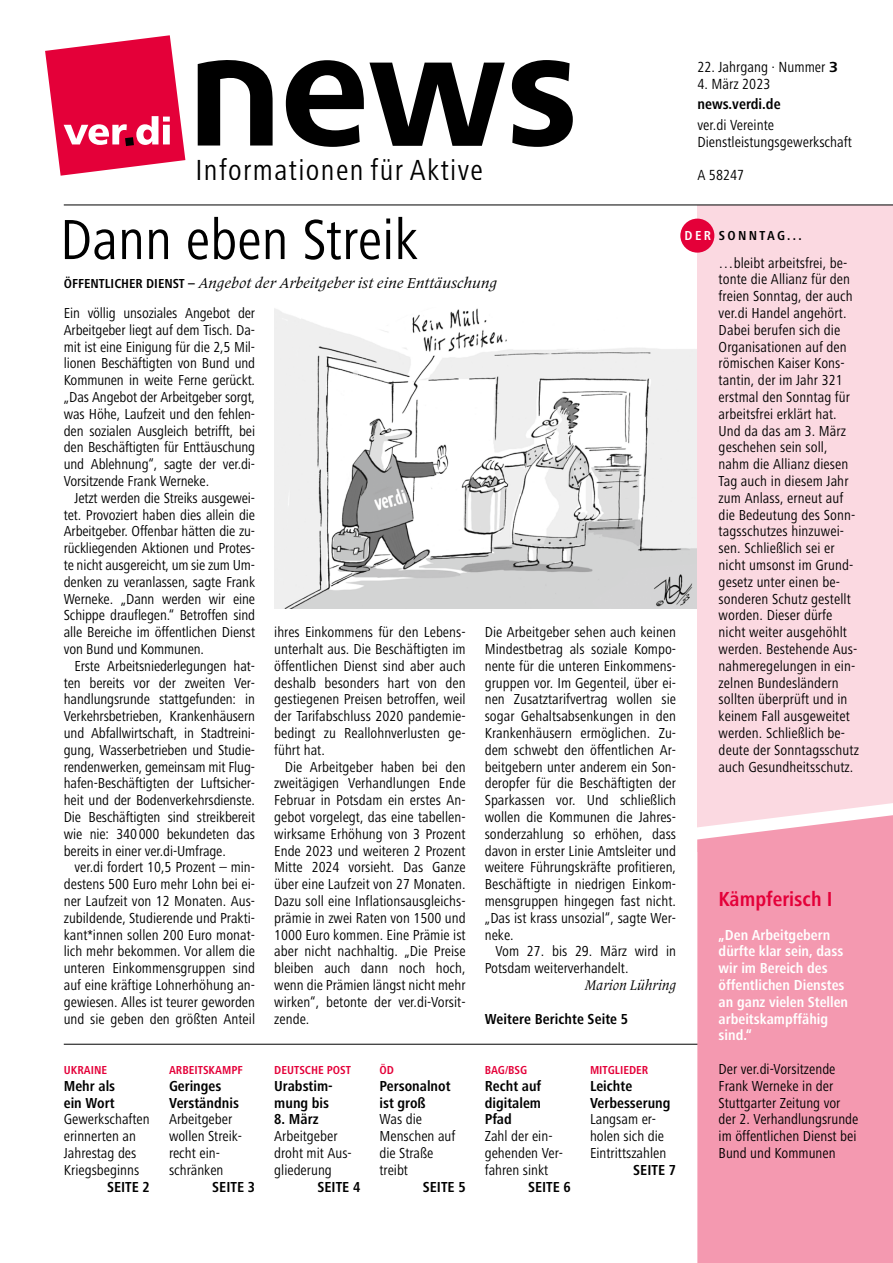
<style>
.page{position:relative;width:893px;height:1263px;background:#fff}
.page>*{position:absolute;margin:0;border:0;box-sizing:border-box;transform-origin:0 0}
.t1{font:58.5px "Frutiger OTF Regular Cn";color:#000}
.t2{font:30.15px "Frutiger OTF Regular Cn";letter-spacing:.045em;color:#000}
.t3{font:21px "Frutiger OTF Bold Cn";color:#e40039}
.t4{font:15.15px/17.2px "Frutiger OTF Regular Cn";color:#000}
.t5{font:15.15px "Frutiger OTF Bold Cn";color:#000}
.t6{font:15px/16.8px "Frutiger OTF Regular Cn";color:#000}
.t7{font:15px/16.8px "Frutiger OTF Bold Cn";color:#000}
.t8{font:15px/16.8px "Frutiger OTF Bold Cn";color:#fff}
.t9{font:italic 15px "Frutiger Serif LT Pro";color:#000}
.t10{font:italic 14.7px "Frutiger Serif LT Pro";color:#000;scale:.9 1}
.t11{font:13.5px "Frutiger OTF Bold Cn";letter-spacing:.17em;color:#000}
.t12{font:12px "Frutiger OTF Bold Cn";color:#e40039}
.s1{font-family:"Frutiger OTF Bold"}
.s2{font-family:"Frutiger OTF Bold Cn";font-style:normal;font-size:13.5px}
.s3{color:#fff}
</style>
<div class="page">
<svg style="left:198px;top:60px;width:375px;height:87px"></svg>
<svg style="left:45px;top:35px;width:140px;height:141px"></svg>
<hr style="left:64px;top:1044px;width:829px;height:1px;background:#000">
<img style="left:274px;top:308px;width:423px;height:301px">
<div style="left:697px;top:205px;width:196px;height:646px;background:#fbd9e1"></div>
<div style="left:680px;top:219px;width:34px;height:34px;background:#e40039;border-radius:50%"></div>
<hr style="left:64px;top:205px;width:829px;height:1px;background:#000">
<div style="left:697px;top:847px;width:196px;height:416px;background:#f499b0"></div>
<svg style="left:697px;top:803px;width:196px;height:44px"></svg>
<h2 class="t2" style="left:195px;top:153px;width:289px">Informationen für Aktive</h2>
<p class="t4" style="left:697px;top:58px;width:142px">22. Jahrgang · Nummer <span class="s1">3</span></p>
<p class="t4" style="left:697px;top:75px;width:75px">4. März 2023</p>
<p class="t5" style="left:697px;top:96px;width:85px">news.verdi.de</p>
<p class="t4" style="left:697px;top:116px;width:156px">ver.di Vereinte<br>Dienstleistungsgewerkschaft</p>
<p class="t4" style="left:697px;top:167px;width:48px">A 58247</p>
<h1 class="t1" style="left:60px;top:207px;width:359px">Dann eben Streik</h1>
<p class="t9" style="left:64px;top:274px;width:435px"><span class="s2">ÖFFENTLICHER DIENST –</span> Angebot der Arbeitgeber ist eine Enttäuschung</p>
<p class="t6" style="left:64px;top:305px;width:193px;text-align:justify">Ein völlig unsoziales Angebot der Arbeitgeber liegt auf dem Tisch. Da&shy;mit ist eine Einigung für die 2,5 Mil&shy;lionen Beschäftigten von Bund und Kommunen in weite Ferne gerückt. „Das Angebot der Arbeitgeber sorgt, was Höhe, Laufzeit und den fehlen&shy;den sozialen Ausgleich betrifft, bei den Beschäftigten für Enttäuschung und Ablehnung“, sagte der ver.di-Vorsitzende Frank Werneke.</p>
<p class="t6" style="left:64px;top:489px;width:193px;text-align:justify;text-indent:11px">Jetzt werden die Streiks ausgewei&shy;tet. Provoziert haben dies allein die Arbeitgeber. Offenbar hätten die zu&shy;rückliegenden Aktionen und Protes&shy;te nicht ausgereicht, um sie zum Um&shy;denken zu veranlassen, sagte Frank Werneke. „Dann werden wir eine Schippe drauflegen.“ Betroffen sind alle Bereiche im öffentlichen Dienst von Bund und Kommunen.</p>
<p class="t6" style="left:64px;top:657px;width:193px;text-align:justify;text-indent:11px">Erste Arbeitsniederlegungen hat&shy;ten bereits vor der zweiten Ver&shy;handlungsrunde stattgefunden: in Verkehrsbetrieben, Krankenhäusern und Abfallwirtschaft, in Stadtreini&shy;gung, Wasserbetrieben und Studie&shy;rendenwerken, gemeinsam mit Flug&shy;hafen-Beschäftigten der Luftsicher&shy;heit und der Bodenverkehrsdienste.<br>Die Beschäftigten sind streikbereit wie nie: 340000 bekundeten das bereits in einer ver.di-Umfrage.</p>
<p class="t6" style="left:64px;top:859px;width:193px;text-align:justify;text-indent:11px">ver.di fordert 10,5 Prozent – min&shy;destens 500 Euro mehr Lohn bei ei&shy;ner Laufzeit von 12 Monaten. Aus&shy;zubildende, Studierende und Prakti&shy;kant*innen sollen 200 Euro monat&shy;lich mehr bekommen. Vor allem die unteren Einkommensgruppen sind auf eine kräftige Lohnerhöhung an&shy;gewiesen. Alles ist teurer geworden und sie geben den größten Anteil</p>
<p class="t6" style="left:274px;top:624px;width:193px;text-align:justify">ihres Einkommens für den Lebens&shy;unterhalt aus. Die Beschäftigten im öffentlichen Dienst sind aber auch deshalb besonders hart von den gestiegenen Preisen betroffen, weil der Tarifabschluss 2020 pandemie&shy;bedingt zu Reallohnverlusten ge&shy;führt hat.</p>
<p class="t6" style="left:274px;top:758px;width:193px;text-align:justify;text-indent:11px">Die Arbeitgeber haben bei den zweitägigen Verhandlungen Ende Februar in Potsdam ein erstes An&shy;gebot vorgelegt, das eine tabellen&shy;wirksame Erhöhung von 3 Prozent Ende 2023 und weiteren 2 Prozent Mitte 2024 vorsieht. Das Ganze über eine Laufzeit von 27 Monaten.<br>Dazu soll eine Inflationsausgleichs&shy;prämie in zwei Raten von 1500 und 1000 Euro kommen. Eine Prämie ist aber nicht nachhaltig. „Die Preise bleiben auch dann noch hoch, wenn die Prämien längst nicht mehr wirken“, betonte der ver.di-Vorsit&shy;zende.</p>
<p class="t6" style="left:485px;top:624px;width:193px;text-align:justify">Die Arbeitgeber sehen auch keinen Mindestbetrag als soziale Kompo&shy;nente für die unteren Einkommens&shy;gruppen vor. Im Gegenteil, über ei&shy;nen Zusatztarifvertrag wollen sie sogar Gehaltsabsenkungen in den Krankenhäusern ermöglichen. Zu&shy;dem schwebt den öffentlichen Ar&shy;beitgebern unter anderem ein Son&shy;deropfer für die Beschäftigten der Sparkassen vor. Und schließlich wollen die Kommunen die Jahres&shy;sonderzahlung so erhöhen, dass davon in erster Linie Amtsleiter und weitere Führungskräfte profitieren, Beschäftigte in niedrigen Einkom&shy;mensgruppen hingegen fast nicht. „Das ist krass unsozial“, sagte Wer&shy;neke.</p>
<p class="t6" style="left:485px;top:943px;width:193px;text-indent:11px">Vom 27. bis 29. März wird in<br>Potsdam weiterverhandelt.</p>
<p class="t10" style="left:585px;top:976px;width:103px">Marion Lühring</p>
<p class="t7" style="left:485px;top:1010px;width:145px">Weitere Berichte Seite 5</p>
<p class="t12" style="left:64px;top:1063px;width:45px">UKRAINE</p>
<p class="t7" style="left:64px;top:1077px;width:53px">Mehr als ein Wort</p>
<p class="t6" style="left:64px;top:1111px;width:88px">Gewerkschaften erinnerten an<br>Jahrestag des<br>Kriegsbeginns</p>
<p class="t7" style="left:107px;top:1178px;width:44px">SEITE 2</p>
<p class="t12" style="left:169px;top:1063px;width:75px">ARBEITSKAMPF</p>
<p class="t7" style="left:169px;top:1077px;width:71px">Geringes<br>Verständnis</p>
<p class="t6" style="left:169px;top:1111px;width:75px">Arbeitgeber wollen Streik&shy;recht ein&shy;schränken</p>
<p class="t7" style="left:212px;top:1178px;width:44px">SEITE 3</p>
<p class="t12" style="left:274px;top:1063px;width:78px">DEUTSCHE POST</p>
<p class="t7" style="left:274px;top:1077px;width:60px">Urabstim&shy;mung bis</p>
<p class="t7" style="left:274px;top:1111px;width:46px">8. März</p>
<p class="t6" style="left:274px;top:1128px;width:79px">Arbeitgeber droht mit Aus&shy;gliederung</p>
<p class="t7" style="left:318px;top:1178px;width:44px">SEITE 4</p>
<p class="t12" style="left:379px;top:1063px;width:16px">ÖD</p>
<p class="t7" style="left:379px;top:1077px;width:73px">Personalnot ist groß</p>
<p class="t6" style="left:379px;top:1111px;width:77px">Was die<br>Menschen auf die Straße treibt</p>
<p class="t7" style="left:423px;top:1178px;width:44px">SEITE 5</p>
<p class="t12" style="left:485px;top:1063px;width:44px">BAG/BSG</p>
<p class="t7" style="left:485px;top:1077px;width:58px;text-align:justify">Recht auf digitalem Pfad</p>
<p class="t6" style="left:485px;top:1128px;width:80px">Zahl der ein&shy;gehenden Ver&shy;fahren sinkt</p>
<p class="t7" style="left:528px;top:1178px;width:44px">SEITE 6</p>
<p class="t12" style="left:590px;top:1063px;width:60px">MITGLIEDER</p>
<p class="t7" style="left:590px;top:1077px;width:82px">Leichte<br>Verbesserung</p>
<p class="t6" style="left:590px;top:1111px;width:78px">Langsam er&shy;holen sich die<br>Eintrittszahlen</p>
<p class="t7" style="left:633px;top:1161px;width:44px">SEITE 7</p>
<p class="t11" style="left:685px;top:228px;width:119px"><span class="s3">DER</span> SONNTAG...</p>
<p class="t6" style="left:719px;top:254px;width:142px">…bleibt arbeitsfrei, be&shy;tonte die Allianz für den freien Sonntag, der auch ver.di Handel angehört.<br>Dabei berufen sich die<br>Organisationen auf den römischen Kaiser Kons&shy;tantin, der im Jahr 321 erstmal den Sonntag für arbeitsfrei erklärt hat.<br>Und da das am 3. März geschehen sein soll, nahm die Allianz diesen<br>Tag auch in diesem Jahr zum Anlass, erneut auf die Bedeutung des Sonn&shy;tagsschutzes hinzuwei&shy;sen. Schließlich sei er nicht umsonst im Grund&shy;gesetz unter einen be&shy;sonderen Schutz gestellt worden. Dieser dürfe nicht weiter ausgehöhlt werden. Bestehende Aus&shy;nahmeregelungen in ein&shy;zelnen Bundesländern sollten überprüft und in keinem Fall ausgeweitet werden. Schließlich be&shy;deute der Sonntagsschutz auch Gesundheitsschutz.</p>
<h3 class="t3" style="left:719px;top:887px;width:115px">Kämpferisch I</h3>
<p class="t8" style="left:719px;top:926px;width:131px">„Den Arbeitgebern dürfte klar sein, dass wir im Bereich des öffentlichen Dienstes an ganz vielen Stellen arbeitskampffähig sind.“</p>
<p class="t6" style="left:719px;top:1061px;width:141px">Der ver.di-Vorsitzende<br>Frank Werneke in der<br>Stuttgarter Zeitung vor der 2. Verhandlungsrunde im öffentlichen Dienst bei<br>Bund und Kommunen</p>
</div>
